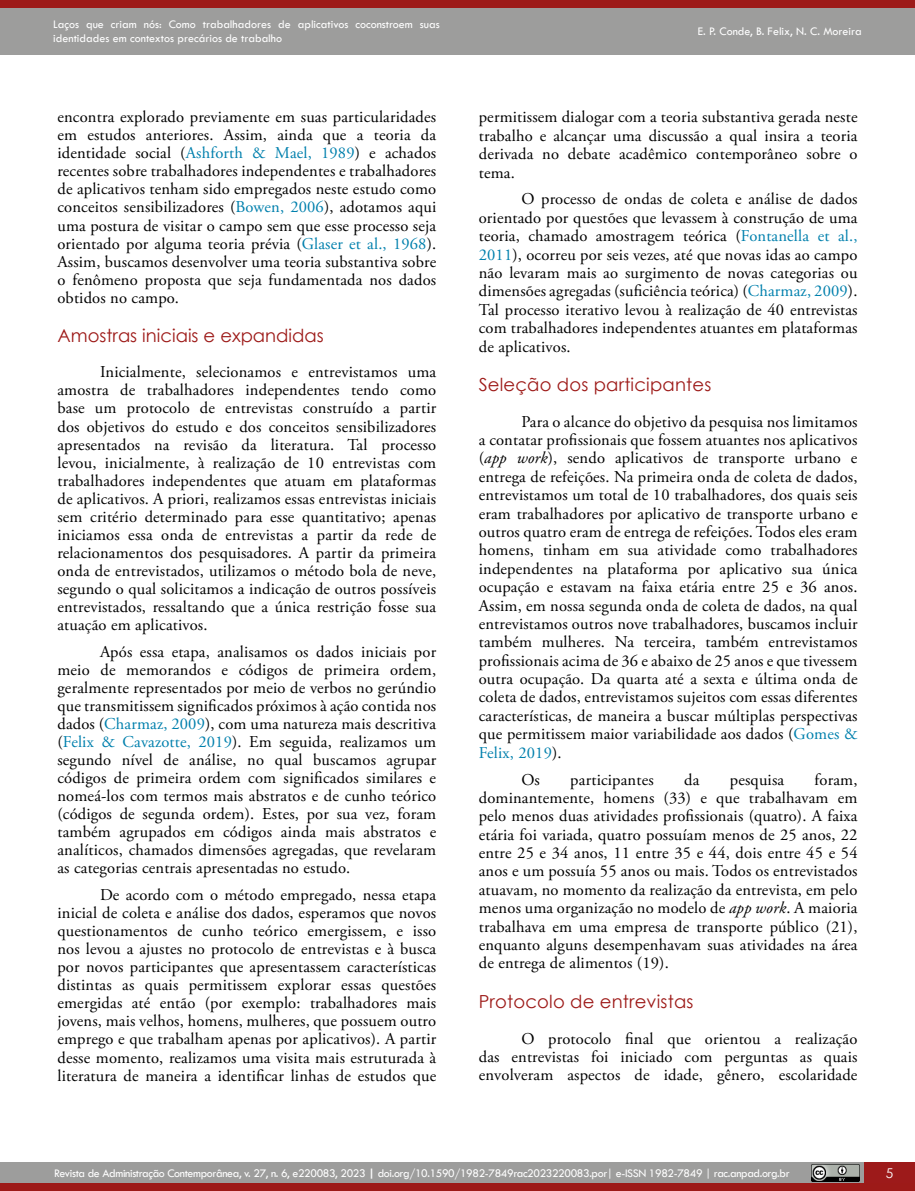
<style>
.page{position:relative;width:915px;height:1191px;background:#fff}
.page>*{position:absolute;margin:0;border:0;box-sizing:border-box;transform-origin:0 0}
.t1{font:18px "Century Gothic";letter-spacing:.01em;color:#9d1a18}
.t2{font:16.5px/18px "Adobe Garamond Pro";letter-spacing:.01em;color:#000;text-align:justify}
.t3{font:13.5px "Century Gothic";color:#fff}
.t4{font:12px "Tw Cen";letter-spacing:-.03em;color:#fff}
.t5{font:12px/14.4px "Tw Cen";letter-spacing:-.005em;color:#fff}
.s1{color:#0080ad}
.s2{font-style:italic}
.s3{font-weight:700}
</style>
<div class="page">
<div style="left:863px;top:1162px;width:51px;height:21px;background:#9d1a1a"></div>
<div style="left:0;top:0;width:914px;height:54px;background:#9d9d9c"></div>
<div style="left:0;top:0;width:914px;height:7px;background:#9d1a18"></div>
<div style="left:0;top:1162px;width:863px;height:21px;background:#9d9d9c"></div>
<div style="left:0;top:1183px;width:914px;height:8px;background:#9d1a18"></div>
<img style="left:811px;top:1164px;width:48px;height:17px">
<p class="t5" style="left:53px;top:17px;width:388px">Laços que criam nós: Como trabalhadores de aplicativos coconstroem suas identidades em contextos precários de trabalho</p>
<p class="t2" style="left:57px;top:109px;width:380px">encontra explorado previamente em suas particularidades em estudos anteriores. Assim, ainda que a teoria da identidade social (<span class="s1">Ashforth &amp; Mael, 1989</span>) e achados recentes sobre trabalhadores independentes e trabalhadores de aplicativos tenham sido empregados neste estudo como conceitos sensibilizadores (<span class="s1">Bowen, 2006</span>), adotamos aqui uma postura de visitar o campo sem que esse processo seja orientado por alguma teoria prévia (<span class="s1">Glaser et al., 1968</span>).<br>Assim, buscamos desenvolver uma teoria substantiva sobre o fenômeno proposta que seja fundamentada nos dados obtidos no campo.</p>
<p class="t1" style="left:57px;top:323px;width:268px">Amostras iniciais e expandidas</p>
<p class="t2" style="left:57px;top:364px;width:380px;text-indent:43px">Inicialmente, selecionamos e entrevistamos uma amostra de trabalhadores independentes tendo como base um protocolo de entrevistas construído a partir dos objetivos do estudo e dos conceitos sensibilizadores apresentados na revisão da literatura. Tal processo levou, inicialmente, à realização de 10 entrevistas com trabalhadores independentes que atuam em plataformas de aplicativos. A priori, realizamos essas entrevistas iniciais sem critério determinado para esse quantitativo; apenas iniciamos essa onda de entrevistas a partir da rede de relacionamentos dos pesquisadores. A partir da primeira onda de entrevistados, utilizamos o método bola de neve, segundo o qual solicitamos a indicação de outros possíveis entrevistados, ressaltando que a única restrição fosse sua atuação em aplicativos.</p>
<p class="t2" style="left:57px;top:643px;width:380px;text-indent:43px">Após essa etapa, analisamos os dados iniciais por meio de memorandos e códigos de primeira ordem, geralmente representados por meio de verbos no gerúndio que transmitissem significados próximos à ação contida nos dados (<span class="s1">Charmaz, 2009</span>), com uma natureza mais descritiva (<span class="s1">Felix &amp; Cavazotte, 2019</span>). Em seguida, realizamos um segundo nível de análise, no qual buscamos agrupar códigos de primeira ordem com significados similares e nomeá-los com termos mais abstratos e de cunho teórico (códigos de segunda ordem). Estes, por sua vez, foram também agrupados em códigos ainda mais abstratos e analíticos, chamados dimensões agregadas, que revelaram as categorias centrais apresentadas no estudo.</p>
<p class="t2" style="left:57px;top:886px;width:380px;text-indent:43px">De acordo com o método empregado, nessa etapa inicial de coleta e análise dos dados, esperamos que novos questionamentos de cunho teórico emergissem, e isso nos levou a ajustes no protocolo de entrevistas e à busca por novos participantes que apresentassem características distintas as quais permitissem explorar essas questões emergidas até então (por exemplo: trabalhadores mais jovens, mais velhos, homens, mulheres, que possuem outro emprego e que trabalham apenas por aplicativos). A partir desse momento, realizamos uma visita mais estruturada à literatura de maneira a identificar linhas de estudos que</p>
<p class="t5" style="left:697px;top:24px;width:165px">E. P. Conde, B. Felix, N. C. Moreira</p>
<p class="t2" style="left:478px;top:108px;width:380px;line-height:18.5px">permitissem dialogar com a teoria substantiva gerada neste trabalho e alcançar uma discussão a qual insira a teoria derivada no debate acadêmico contemporâneo sobre o tema.</p>
<p class="t2" style="left:478px;top:190px;width:380px;line-height:18.5px;text-indent:43px">O processo de ondas de coleta e análise de dados orientado por questões que levassem à construção de uma teoria, chamado amostragem teórica (<span class="s1">Fontanella et al., 2011</span>), ocorreu por seis vezes, até que novas idas ao campo não levaram mais ao surgimento de novas categorias ou dimensões agregadas (suficiência teórica) (<span class="s1">Charmaz, 2009</span>).<br>Tal processo iterativo levou à realização de 40 entrevistas com trabalhadores independentes atuantes em plataformas de aplicativos.</p>
<p class="t1" style="left:478px;top:372px;width:234px">Seleção dos participantes</p>
<p class="t2" style="left:478px;top:413px;width:380px;line-height:18.5px;text-indent:43px">Para o alcance do objetivo da pesquisa nos limitamos a contatar profissionais que fossem atuantes nos aplicativos (<span class="s2">app work</span>), sendo aplicativos de transporte urbano e entrega de refeições. Na primeira onda de coleta de dados, entrevistamos um total de 10 trabalhadores, dos quais seis eram trabalhadores por aplicativo de transporte urbano e outros quatro eram de entrega de refeições. Todos eles eram homens, tinham em sua atividade como trabalhadores independentes na plataforma por aplicativo sua única ocupação e estavam na faixa etária entre 25 e 36 anos.<br>Assim, em nossa segunda onda de coleta de dados, na qual entrevistamos outros nove trabalhadores, buscamos incluir também mulheres. Na terceira, também entrevistamos profissionais acima de 36 e abaixo de 25 anos e que tivessem outra ocupação. Da quarta até a sexta e última onda de coleta de dados, entrevistamos sujeitos com essas diferentes características, de maneira a buscar múltiplas perspectivas que permitissem maior variabilidade aos dados (<span class="s1">Gomes &amp; Felix, 2019</span>).</p>
<p class="t2" style="left:521px;top:771px;width:20px">Os</p>
<p class="t2" style="left:570px;top:771px;width:85px">participantes</p>
<p class="t2" style="left:684px;top:771px;width:17px">da</p>
<p class="t2" style="left:729px;top:771px;width:56px">pesquisa</p>
<p class="t2" style="left:478px;top:770px;width:380px;line-height:18.5px;text-indent:336px">foram, dominantemente, homens (33) e que trabalhavam em pelo menos duas atividades profissionais (quatro). A faixa etária foi variada, quatro possuíam menos de 25 anos, 22 entre 25 e 34 anos, 11 entre 35 e 44, dois entre 45 e 54 anos e um possuía 55 anos ou mais. Todos os entrevistados atuavam, no momento da realização da entrevista, em pelo menos uma organização no modelo de <span class="s2">app work</span>. A maioria trabalhava em uma empresa de transporte público (21), enquanto alguns desempenhavam suas atividades na área de entrega de alimentos (19).</p>
<p class="t1" style="left:478px;top:989px;width:216px">Protocolo de entrevistas</p>
<p class="t2" style="left:478px;top:1029px;width:380px;line-height:18.5px;text-indent:43px">O protocolo final que orientou a realização das entrevistas foi iniciado com perguntas as quais envolveram aspectos de idade, gênero, escolaridade</p>
<p class="t4" style="left:54px;top:1166px;width:736px">Revista de Administração Contemporânea, v. 27, n. 6, e220083, 2023 <span class="s3">|</span> doi.org/10.1590/1982-7849rac2023220083.por| e-ISSN 1982-7849 | rac.anpad.org.br</p>
<p class="t3" style="left:885px;top:1163px;width:9px">5</p>
</div>
